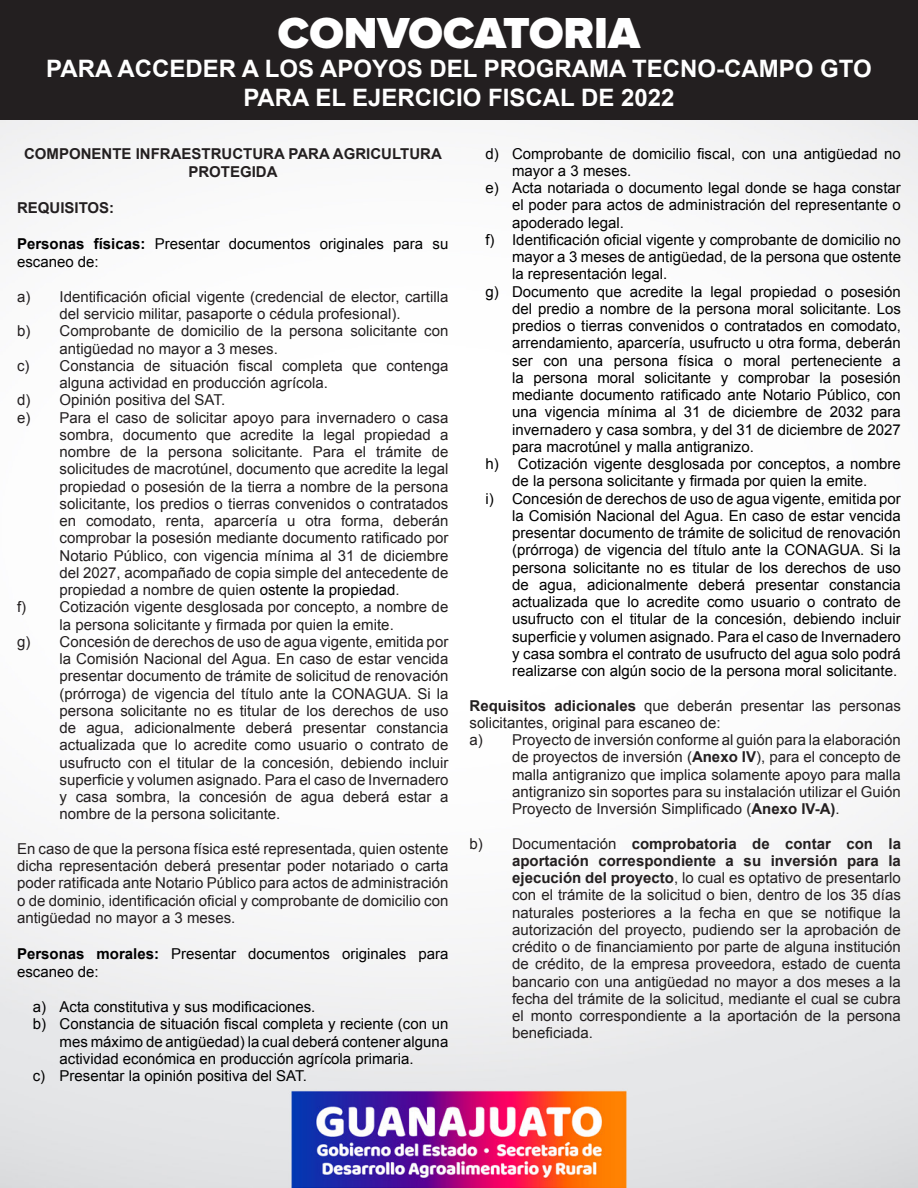
<style>
.page{position:relative;width:918px;height:1188px;background:#fff}
.page>*{position:absolute;margin:0;border:0;box-sizing:border-box;transform-origin:0 0}
.t1{font:900 45px "Proxima Nova";color:#fff}
.t2{font:700 24px/28.8px "Arial";color:#fff;text-align:center}
.t3{font:15px/17.2px "Arial";color:#231f20;text-align:justify}
.t4{font:15px/18px "Arial";color:#000}
.t5{font:700 15px/18px "Arial";color:#231f20;text-align:center}
.s1{font-weight:700}
.s2{color:#000}
</style>
<div class="page">
<img style="left:0;top:119px;width:918px;height:1069px">
<div style="left:0;top:0;width:918px;height:119px;background:#231f20"></div>
<h1 class="t1" style="left:278px;top:12px;width:364px">CONVOCATORIA</h1>
<h2 class="t2" style="left:46px;top:55px;width:827px">PARA ACCEDER A LOS APOYOS DEL PROGRAMA TECNO-CAMPO GTO<br>PARA EL EJERCICIO FISCAL DE 2022</h2>
<p class="t5" style="left:24px;top:145px;width:419px">COMPONENTE INFRAESTRUCTURA PARA AGRICULTURA<br>PROTEGIDA</p>
<p class="t5" style="left:17px;top:199px;width:99px">REQUISITOS:</p>
<p class="t4" style="left:17px;top:234px;width:433px"><span class="s1">Personas físicas:</span> Presentar documentos originales para su escaneo de:</p>
<p class="t3" style="left:17px;top:288px;width:433px">a) Identificación oficial vigente (credencial de elector, cartilla</p>
<p class="t3" style="left:60px;top:305px;width:342px">del servicio militar, pasaporte o cédula profesional).</p>
<p class="t3" style="left:17px;top:323px;width:433px">b) Comprobante de domicilio de la persona solicitante con</p>
<p class="t3" style="left:60px;top:340px;width:220px">antigüedad no mayor a 3 meses.</p>
<p class="t3" style="left:17px;top:357px;width:433px">c) Constancia de situación fiscal completa que contenga</p>
<p class="t3" style="left:60px;top:374px;width:270px">alguna actividad en producción agrícola.</p>
<p class="t3" style="left:17px;top:392px;width:210px">d) Opinión positiva del SAT.</p>
<p class="t3" style="left:17px;top:409px;width:433px">e) Para el caso de solicitar apoyo para invernadero o casa</p>
<p class="t3" style="left:60px;top:426px;width:390px">sombra, documento que acredite la legal propiedad a</p>
<p class="t3" style="left:60px;top:443px;width:390px">nombre de la persona solicitante. Para el trámite de</p>
<p class="t3" style="left:60px;top:461px;width:390px">solicitudes de macrotúnel, documento que acredite la legal</p>
<p class="t3" style="left:60px;top:478px;width:390px">propiedad o posesión de la tierra a nombre de la persona</p>
<p class="t3" style="left:60px;top:495px;width:390px">solicitante, los predios o tierras convenidos o contratados</p>
<p class="t3" style="left:60px;top:512px;width:390px">en comodato, renta, aparcería u otra forma, deberán</p>
<p class="t3" style="left:60px;top:530px;width:390px">comprobar la posesión mediante documento ratificado por</p>
<p class="t3" style="left:60px;top:547px;width:390px">Notario Público, con vigencia mínima al 31 de diciembre</p>
<p class="t3" style="left:60px;top:564px;width:390px">del 2027, acompañado de copia simple del antecedente de</p>
<p class="t3" style="left:60px;top:581px;width:342px">propiedad a nombre de quien <span class="s2">ostente la propiedad</span>.</p>
<p class="t3" style="left:17px;top:599px;width:433px">f) Cotización vigente desglosada por concepto, a nombre de</p>
<p class="t3" style="left:60px;top:616px;width:336px">la persona solicitante y firmada por quien la emite.</p>
<p class="t3" style="left:17px;top:633px;width:433px">g) Concesión de derechos de uso de agua vigente, emitida por</p>
<p class="t3" style="left:60px;top:650px;width:390px">la Comisión Nacional del Agua. En caso de estar vencida</p>
<p class="t3" style="left:60px;top:668px;width:390px">presentar documento de trámite de solicitud de renovación</p>
<p class="t3" style="left:60px;top:685px;width:390px">(prórroga) de vigencia del título ante la CONAGUA. Si la</p>
<p class="t3" style="left:60px;top:702px;width:390px">persona solicitante no es titular de los derechos de uso</p>
<p class="t3" style="left:60px;top:719px;width:390px">de agua, adicionalmente deberá presentar constancia</p>
<p class="t3" style="left:60px;top:737px;width:390px">actualizada que lo acredite como usuario o contrato de</p>
<p class="t3" style="left:60px;top:754px;width:390px">usufructo con el titular de la concesión, debiendo incluir</p>
<p class="t3" style="left:60px;top:771px;width:390px">superficie y volumen asignado. Para el caso de Invernadero</p>
<p class="t3" style="left:60px;top:788px;width:390px">y casa sombra, la concesión de agua deberá estar a</p>
<p class="t3" style="left:60px;top:806px;width:222px">nombre de la persona solicitante.</p>
<p class="t3" style="left:17px;top:840px;width:433px">En caso de que la persona física esté representada, quien ostente dicha representación deberá presentar poder notariado o carta poder ratificada ante Notario Público para actos de administración o de dominio, identificación oficial y comprobante de domicilio con antigüedad no mayor a 3 meses.</p>
<p class="t4" style="left:17px;top:945px;width:433px"><span class="s1">Personas morales:</span> Presentar documentos originales para escaneo de:</p>
<p class="t4" style="left:33px;top:998px;width:284px">a) Acta constitutiva y sus modificaciones.</p>
<p class="t4" style="left:33px;top:1015px;width:417px">b) Constancia de situación fiscal completa y reciente (con un</p>
<p class="t4" style="left:60px;top:1032px;width:390px">mes máximo de antigüedad) la cual deberá contener alguna</p>
<p class="t4" style="left:60px;top:1050px;width:356px">actividad económica en producción agrícola primaria.</p>
<p class="t4" style="left:33px;top:1067px;width:276px">c) Presentar la opinión positiva del SAT.</p>
<p class="t4" style="left:485px;top:144px;width:417px">d) Comprobante de domicilio fiscal, con una antigüedad no</p>
<p class="t4" style="left:512px;top:162px;width:121px">mayor a 3 meses.</p>
<p class="t4" style="left:485px;top:179px;width:417px">e) Acta notariada o documento legal donde se haga constar</p>
<p class="t4" style="left:512px;top:196px;width:390px">el poder para actos de administración del representante o</p>
<p class="t4" style="left:512px;top:213px;width:113px">apoderado legal.</p>
<p class="t4" style="left:485px;top:231px;width:417px">f) Identificación oficial vigente y comprobante de domicilio no</p>
<p class="t4" style="left:512px;top:248px;width:390px">mayor a 3 meses de antigüedad, de la persona que ostente</p>
<p class="t4" style="left:512px;top:265px;width:157px">la representación legal.</p>
<p class="t4" style="left:485px;top:282px;width:417px">g) Documento que acredite la legal propiedad o posesión</p>
<p class="t4" style="left:512px;top:300px;width:390px">del predio a nombre de la persona moral solicitante. Los</p>
<p class="t4" style="left:512px;top:317px;width:390px">predios o tierras convenidos o contratados en comodato,</p>
<p class="t4" style="left:512px;top:334px;width:390px">arrendamiento, aparcería, usufructo u otra forma, deberán</p>
<p class="t4" style="left:512px;top:351px;width:390px">ser con una persona física o moral perteneciente a</p>
<p class="t4" style="left:512px;top:369px;width:390px">la persona moral solicitante y comprobar la posesión</p>
<p class="t4" style="left:512px;top:386px;width:390px">mediante documento ratificado ante Notario Público, con</p>
<p class="t4" style="left:512px;top:403px;width:390px">una vigencia mínima al 31 de diciembre de 2032 para</p>
<p class="t4" style="left:512px;top:420px;width:390px">invernadero y casa sombra, y del 31 de diciembre de 2027</p>
<p class="t4" style="left:512px;top:438px;width:243px">para macrotúnel y malla antigranizo.</p>
<p class="t4" style="left:485px;top:455px;width:417px">h) Cotización vigente desglosada por conceptos, a nombre</p>
<p class="t4" style="left:512px;top:472px;width:357px">de la persona solicitante y firmada por quien la emite.</p>
<p class="t4" style="left:485px;top:489px;width:417px">i) Concesión de derechos de uso de agua vigente, emitida por</p>
<p class="t4" style="left:512px;top:507px;width:390px">la Comisión Nacional del Agua. En caso de estar vencida</p>
<p class="t4" style="left:512px;top:524px;width:390px">presentar documento de trámite de solicitud de renovación</p>
<p class="t4" style="left:512px;top:541px;width:390px">(prórroga) de vigencia del título ante la CONAGUA. Si la</p>
<p class="t4" style="left:512px;top:558px;width:390px">persona solicitante no es titular de los derechos de uso</p>
<p class="t4" style="left:512px;top:576px;width:390px">de agua, adicionalmente deberá presentar constancia</p>
<p class="t4" style="left:512px;top:593px;width:390px">actualizada que lo acredite como usuario o contrato de</p>
<p class="t4" style="left:512px;top:610px;width:390px">usufructo con el titular de la concesión, debiendo incluir</p>
<p class="t4" style="left:512px;top:627px;width:390px">superficie y volumen asignado. Para el caso de Invernadero</p>
<p class="t4" style="left:512px;top:645px;width:390px">y casa sombra el contrato de usufructo del agua solo podrá</p>
<p class="t4" style="left:512px;top:662px;width:387px">realizarse con algún socio de la persona moral solicitante.</p>
<p class="t3" style="left:470px;top:697px;width:433px"><span class="s1">Requisitos adicionales</span> que deberán presentar las personas</p>
<p class="t3" style="left:470px;top:714px;width:252px">solicitantes, original para escaneo de:</p>
<p class="t3" style="left:470px;top:731px;width:433px">a) Proyecto de inversión conforme al guión para la elaboración</p>
<p class="t3" style="left:512px;top:749px;width:390px">de proyectos de inversión (<span class="s1">Anexo IV</span>), para el concepto de</p>
<p class="t3" style="left:512px;top:766px;width:390px">malla antigranizo que implica solamente apoyo para malla</p>
<p class="t3" style="left:512px;top:783px;width:390px">antigranizo sin soportes para su instalación utilizar el Guión</p>
<p class="t3" style="left:512px;top:800px;width:329px">Proyecto de Inversión Simplificado (<span class="s1">Anexo IV-A)</span>.</p>
<p class="t3" style="left:512px;top:835px;width:390px;text-indent:-43px">b) Documentación <span class="s1">comprobatoria de contar con la aportación correspondiente a su inversión para la ejecución del proyecto</span>, lo cual es optativo de presentarlo con el trámite de la solicitud o bien, dentro de los 35 días naturales posteriores a la fecha en que se notifique la autorización del proyecto, pudiendo ser la aprobación de crédito o de financiamiento por parte de alguna institución de crédito, de la empresa proveedora, estado de cuenta bancario con una antigüedad no mayor a dos meses a la fecha del trámite de la solicitud, mediante el cual se cubra el monto correspondiente a la aportación de la persona beneficiada.</p>
</div>
